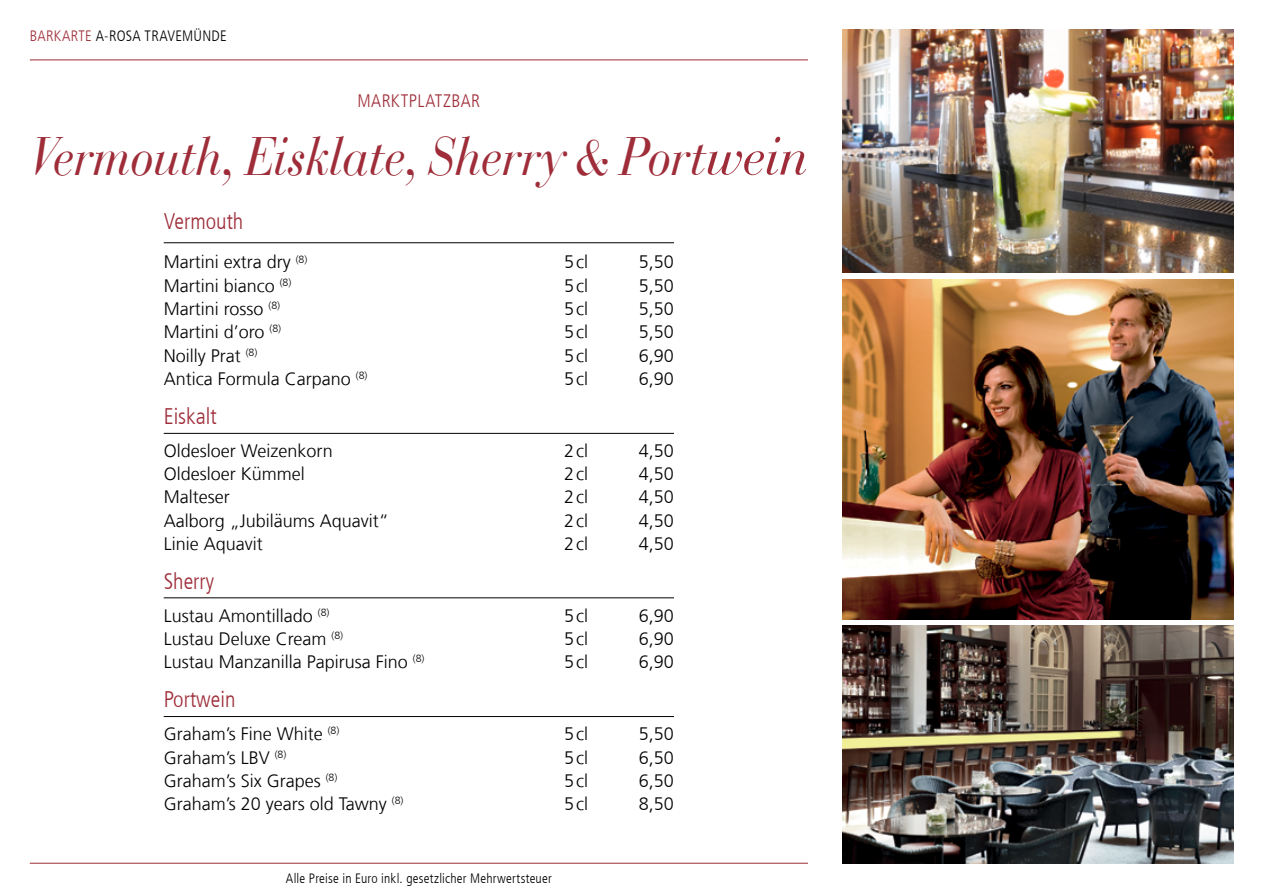
<style>
.page{position:relative;width:1263px;height:893px;background:#fff}
.page>*{position:absolute;margin:0;border:0;box-sizing:border-box;transform-origin:0 0}
.t1{font:italic 54px "Bauer Bodoni LT";letter-spacing:-.01em;color:#9e2d39;scale:.9 1}
.t2{font:300 condensed 22.5px "Frutiger LT Com";color:#9e2d39}
.t3{font:300 18px "Frutiger LT Com";color:#000}
.t4{font:300 condensed 18px "Frutiger LT Com";letter-spacing:.025em;color:#9e2d39}
.t5{font:300 condensed 15px "Frutiger LT Com";letter-spacing:.015em;color:#000}
.t6{font:300 condensed 13.5px "Frutiger LT Com";letter-spacing:.015em;color:#000}
.s1{color:#9e2d39}
</style>
<div class="page">
<hr style="left:30px;top:863px;width:778px;height:1px;background:#9e2d39">
<hr style="left:30px;top:60px;width:778px;height:1px;background:#9e2d39">
<hr style="left:164px;top:242px;width:510px;height:1px;background:#000">
<hr style="left:164px;top:433px;width:510px;height:1px;background:#000">
<hr style="left:164px;top:716px;width:510px;height:1px;background:#000">
<hr style="left:164px;top:597px;width:510px;height:1px;background:#000">
<img style="left:842px;top:30px;width:391px;height:242px">
<img style="left:842px;top:625px;width:391px;height:238px">
<img style="left:842px;top:279px;width:391px;height:340px">
<p class="t5" style="left:30px;top:27px;width:198px"><span class="s1">BARKARTE</span> A-ROSA TRAVEMÜNDE</p>
<p class="t4" style="left:358px;top:90px;width:124px">MARKTPLATZBAR</p>
<p class="t1" style="left:30px;top:124px;width:866px">Vermouth, Eisklate, Sherry &amp; Portwein</p>
<p class="t2" style="left:164px;top:208px;width:81px">Vermouth</p>
<p class="t3" style="left:164px;top:251px;width:145px">Martini extra dry <sup>(8)</sup></p>
<p class="t3" style="left:564px;top:251px;width:26px">5cl</p>
<p class="t3" style="left:639px;top:251px;width:37px">5,50</p>
<p class="t3" style="left:164px;top:274px;width:129px">Martini bianco <sup>(8)</sup></p>
<p class="t3" style="left:564px;top:274px;width:26px">5cl</p>
<p class="t3" style="left:639px;top:274px;width:37px">5,50</p>
<p class="t3" style="left:164px;top:298px;width:118px">Martini rosso <sup>(8)</sup></p>
<p class="t3" style="left:564px;top:298px;width:26px">5cl</p>
<p class="t3" style="left:639px;top:298px;width:37px">5,50</p>
<p class="t3" style="left:164px;top:321px;width:119px">Martini d’oro <sup>(8)</sup></p>
<p class="t3" style="left:564px;top:321px;width:26px">5cl</p>
<p class="t3" style="left:639px;top:321px;width:37px">5,50</p>
<p class="t3" style="left:164px;top:344px;width:95px">Noilly Prat <sup>(8)</sup></p>
<p class="t3" style="left:564px;top:344px;width:26px">5cl</p>
<p class="t3" style="left:639px;top:344px;width:37px">6,90</p>
<p class="t3" style="left:164px;top:367px;width:205px">Antica Formula Carpano <sup>(8)</sup></p>
<p class="t3" style="left:564px;top:367px;width:26px">5cl</p>
<p class="t3" style="left:639px;top:367px;width:37px">6,90</p>
<p class="t2" style="left:164px;top:402px;width:54px">Eiskalt</p>
<p class="t3" style="left:164px;top:439px;width:171px">Oldesloer Weizenkorn</p>
<p class="t3" style="left:564px;top:439px;width:26px">2cl</p>
<p class="t3" style="left:639px;top:439px;width:37px">4,50</p>
<p class="t3" style="left:164px;top:463px;width:142px">Oldesloer Kümmel</p>
<p class="t3" style="left:564px;top:463px;width:26px">2cl</p>
<p class="t3" style="left:639px;top:463px;width:37px">4,50</p>
<p class="t3" style="left:164px;top:486px;width:67px">Malteser</p>
<p class="t3" style="left:564px;top:486px;width:26px">2cl</p>
<p class="t3" style="left:639px;top:486px;width:37px">4,50</p>
<p class="t3" style="left:164px;top:509px;width:227px">Aalborg „Jubiläums Aquavit“</p>
<p class="t3" style="left:564px;top:509px;width:26px">2cl</p>
<p class="t3" style="left:639px;top:509px;width:37px">4,50</p>
<p class="t3" style="left:164px;top:532px;width:101px">Linie Aquavit</p>
<p class="t3" style="left:564px;top:532px;width:26px">2cl</p>
<p class="t3" style="left:639px;top:532px;width:37px">4,50</p>
<p class="t2" style="left:164px;top:567px;width:52px">Sherry</p>
<p class="t3" style="left:164px;top:604px;width:167px">Lustau Amontillado <sup>(8)</sup></p>
<p class="t3" style="left:564px;top:604px;width:26px">5cl</p>
<p class="t3" style="left:639px;top:604px;width:37px">6,90</p>
<p class="t3" style="left:164px;top:628px;width:181px">Lustau Deluxe Cream <sup>(8)</sup></p>
<p class="t3" style="left:564px;top:628px;width:26px">5cl</p>
<p class="t3" style="left:639px;top:628px;width:37px">6,90</p>
<p class="t3" style="left:164px;top:651px;width:262px">Lustau Manzanilla Papirusa Fino <sup>(8)</sup></p>
<p class="t3" style="left:564px;top:651px;width:26px">5cl</p>
<p class="t3" style="left:639px;top:651px;width:37px">6,90</p>
<p class="t2" style="left:164px;top:686px;width:73px">Portwein</p>
<p class="t3" style="left:164px;top:723px;width:177px">Graham’s Fine White <sup>(8)</sup></p>
<p class="t3" style="left:564px;top:723px;width:26px">5cl</p>
<p class="t3" style="left:639px;top:723px;width:37px">5,50</p>
<p class="t3" style="left:164px;top:746px;width:124px">Graham’s LBV <sup>(8)</sup></p>
<p class="t3" style="left:564px;top:746px;width:26px">5cl</p>
<p class="t3" style="left:639px;top:746px;width:37px">6,50</p>
<p class="t3" style="left:164px;top:769px;width:175px">Graham’s Six Grapes <sup>(8)</sup></p>
<p class="t3" style="left:564px;top:769px;width:26px">5cl</p>
<p class="t3" style="left:639px;top:769px;width:37px">6,50</p>
<p class="t3" style="left:164px;top:793px;width:241px">Graham’s 20 years old Tawny <sup>(8)</sup></p>
<p class="t3" style="left:564px;top:793px;width:26px">5cl</p>
<p class="t3" style="left:639px;top:793px;width:37px">8,50</p>
<p class="t6" style="left:286px;top:870px;width:267px">Alle Preise in Euro inkl. gesetzlicher Mehrwertsteuer</p>
</div>
